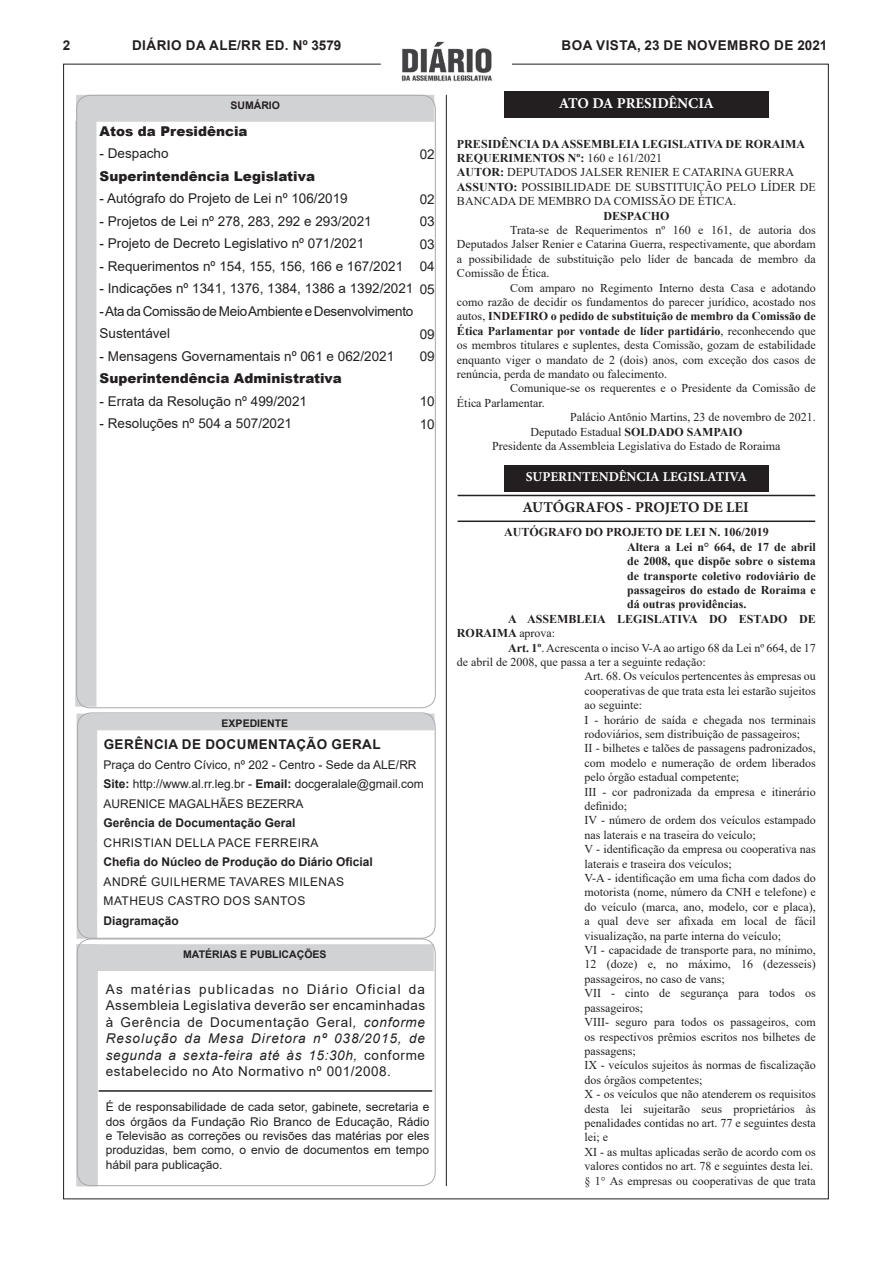
<style>
.page{position:relative;width:893px;height:1263px;background:#fff}
.page>*{position:absolute;margin:0;border:0;box-sizing:border-box;transform-origin:0 0}
.t1{font:700 15px "Minion Pro";color:#231f20}
.t2{font:700 15px "Minion Pro";letter-spacing:-.01em;color:#fff}
.t3{font:13.5px/16.5px "Arial";color:#231f20;text-align:justify}
.t4{font:700 13.5px "Arial";letter-spacing:.035em;color:#231f20}
.t5{font:900 13.5px "Arial";color:#231f20}
.t6{font:13.5px/22.5px "Arial";letter-spacing:-.02em;color:#231f20}
.t7{font:700 13.5px "Minion Pro";color:#fff}
.t8{font:12px/14.4px "Times New Roman";color:#231f20}
.t9{font:12px/14.4px "Arial";color:#231f20;text-align:justify}
.t10{font:700 12px/14.4px "Times New Roman";color:#231f20;text-align:justify}
.t11{font:700 12px "Arial";color:#231f20}
.t12{font:12px "Arial";letter-spacing:.035em;color:#231f20}
.t13{font:700 10.5px "Arial";color:#231f20}
.s1{font-weight:700}
.s2{font-style:italic}
.s3{font-weight:400}
</style>
<div class="page">
<img style="left:401px;top:41px;width:91px;height:40px">
<hr style="left:446px;top:95px;width:1px;height:1091px;background:#231f20">
<div style="left:504px;top:91px;width:264px;height:27px;background:#231f20"></div>
<div style="left:504px;top:465px;width:264px;height:27px;background:#231f20"></div>
<hr style="left:458px;top:495px;width:357px;height:1px;background:#231f20">
<hr style="left:458px;top:520px;width:357px;height:2px;background:#231f20">
<div style="left:77px;top:714px;width:20px;height:224px;background:#d1d2d4"></div>
<div style="left:76px;top:944px;width:22px;height:242px;background:#d1d2d4"></div>
<div style="left:78px;top:944px;width:356px;height:27px;background:#d1d2d4"></div>
<hr style="left:99px;top:1090px;width:333px;height:2px;background:#231f20">
<div style="left:76px;top:95px;width:358px;height:27px;background:#d1d2d4"></div>
<div style="left:96px;top:714px;width:338px;height:16px;background:#d1d2d4"></div>
<div style="left:75px;top:121px;width:21px;height:585px;background:#d1d2d4;border:1px solid #d1d2d4"></div>
<div style="left:77px;top:938px;width:359px;height:248px;border:1px solid #a8a9ad;border-radius:14px"></div>
<div style="left:77px;top:712px;width:359px;height:226px;border:1px solid #a8a9ad;border-radius:14px"></div>
<p class="t4" style="left:63px;top:36px;width:9px">2</p>
<p class="t4" style="left:132px;top:35px;width:211px">DIÁRIO DA ALE/RR ED. Nº 3579</p>
<p class="t4" style="left:562px;top:35px;width:267px">BOA VISTA, 23 DE NOVEMBRO DE 2021</p>
<p class="t13" style="left:230px;top:98px;width:51px">SUMÁRIO</p>
<p class="t5" style="left:100px;top:121px;width:149px">Atos da Presidência</p>
<p class="t3" style="left:100px;top:145px;width:71px">- Despacho</p>
<p class="t5" style="left:100px;top:166px;width:217px">Superintendência Legislativa</p>
<p class="t3" style="left:100px;top:190px;width:250px">- Autógrafo do Projeto de Lei nº 106/2019</p>
<p class="t3" style="left:100px;top:213px;width:274px">- Projetos de Lei nº 278, 283, 292 e 293/2021</p>
<p class="t3" style="left:100px;top:235px;width:266px">- Projeto de Decreto Legislativo nº 071/2021</p>
<p class="t3" style="left:100px;top:258px;width:305px">- Requerimentos nº 154, 155, 156, 166 e 167/2021</p>
<p class="t3" style="left:100px;top:280px;width:315px">- Indicações nº 1341, 1376, 1384, 1386 a 1392/2021</p>
<p class="t6" style="left:100px;top:300px;width:315px">- Ata da Comissão de Meio Ambiente e Desenvolvimento<br>Sustentável</p>
<p class="t3" style="left:100px;top:348px;width:296px">- Mensagens Governamentais nº 061 e 062/2021</p>
<p class="t5" style="left:100px;top:369px;width:244px">Superintendência Administrativa</p>
<p class="t3" style="left:100px;top:393px;width:209px">- Errata da Resolução nº 499/2021</p>
<p class="t3" style="left:100px;top:415px;width:194px">- Resoluções nº 504 a 507/2021</p>
<p class="t3" style="left:420px;top:146px;width:17px">02</p>
<p class="t3" style="left:420px;top:191px;width:17px">02</p>
<p class="t3" style="left:420px;top:213px;width:17px">03</p>
<p class="t3" style="left:420px;top:236px;width:17px">03</p>
<p class="t3" style="left:420px;top:258px;width:17px">04</p>
<p class="t3" style="left:420px;top:281px;width:17px">05</p>
<p class="t3" style="left:420px;top:326px;width:17px">09</p>
<p class="t3" style="left:420px;top:348px;width:17px">09</p>
<p class="t3" style="left:420px;top:393px;width:17px">10</p>
<p class="t3" style="left:420px;top:416px;width:17px">10</p>
<p class="t13" style="left:222px;top:716px;width:68px">EXPEDIENTE</p>
<p class="t4" style="left:104px;top:735px;width:279px">GERÊNCIA DE DOCUMENTAÇÃO GERAL</p>
<p class="t9" style="left:103px;top:757px;width:315px">Praça do Centro Cívico, nº 202 - Centro - Sede da ALE/RR</p>
<p class="t9" style="left:103px;top:777px;width:322px"><span class="s1">Site:</span> http://www.al.rr.leg.br - <span class="s1">Email:</span> docgeralale@gmail.com</p>
<p class="t9" style="left:103px;top:796px;width:202px">AURENICE MAGALHÃES BEZERRA</p>
<p class="t11" style="left:103px;top:815px;width:194px">Gerência de Documentação Geral</p>
<p class="t12" style="left:104px;top:834px;width:216px">CHRISTIAN DELLA PACE FERREIRA</p>
<p class="t11" style="left:103px;top:854px;width:271px">Chefia do Núcleo de Produção do Diário Oficial</p>
<p class="t12" style="left:104px;top:873px;width:242px">ANDRÉ GUILHERME TAVARES MILENAS</p>
<p class="t12" style="left:104px;top:893px;width:203px">MATHEUS CASTRO DOS SANTOS</p>
<p class="t11" style="left:103px;top:912px;width:77px">Diagramação</p>
<p class="t13" style="left:183px;top:947px;width:145px">MATÉRIAS E PUBLICAÇÕES</p>
<p class="t3" style="left:106px;top:981px;width:321px">As matérias publicadas no Diário Oficial da Assembleia Legislativa deverão ser encaminhadas à Gerência de Documentação Geral<span class="s2">, conforme Resolução da Mesa Diretora nº 038/2015, de segunda a sexta-feira até às 15:30h,</span> conforme estabelecido no Ato Normativo nº 001/2008.</p>
<p class="t9" style="left:106px;top:1100px;width:325px">É de responsabilidade de cada setor, gabinete, secretaria e dos órgãos da Fundação Rio Branco de Educação, Rádio e Televisão as correções ou revisões das matérias por eles produzidas, bem como, o envio de documentos em tempo hábil para publicação.</p>
<p class="t2" style="left:559px;top:93px;width:157px">ATO DA PRESIDÊNCIA</p>
<p class="t10" style="left:457px;top:136px;width:349px">PRESIDÊNCIA DA ASSEMBLEIA LEGISLATIVA DE RORAIMA</p>
<p class="t10" style="left:457px;top:150px;width:207px">REQUERIMENTOS Nº: <span class="s3">160 e 161/2021</span></p>
<p class="t8" style="left:457px;top:165px;width:339px"><span class="s1">AUTOR:</span> DEPUTADOS JALSER RENIER E CATARINA GUERRA</p>
<p class="t8" style="left:457px;top:179px;width:360px"><span class="s1">ASSUNTO:</span> POSSIBILIDADE DE SUBSTITUIÇÃO PELO LÍDER DE<br>BANCADA DE MEMBRO DA COMISSÃO DE ÉTICA.</p>
<p class="t10" style="left:604px;top:208px;width:67px">DESPACHO</p>
<p class="t8" style="left:457px;top:222px;width:360px;text-align:justify;text-indent:53px">Trata-se de Requerimentos nº 160 e 161, de autoria dos Deputados Jalser Renier e Catarina Guerra, respectivamente, que abordam a possibilidade de substituição pelo líder de bancada de membro da Comissão de Ética.</p>
<p class="t8" style="left:457px;top:280px;width:360px;text-align:justify;text-indent:53px">Com amparo no Regimento Interno desta Casa e adotando como razão de decidir os fundamentos do parecer jurídico, acostado nos autos, <span class="s1">INDEFIRO o pedido de substituição de membro da Comissão de Ética Parlamentar por vontade de líder partidário</span>, reconhecendo que os membros titulares e suplentes, desta Comissão, gozam de estabilidade enquanto viger o mandato de 2 (dois) anos, com exceção dos casos de renúncia, perda de mandato ou falecimento.</p>
<p class="t8" style="left:457px;top:381px;width:360px;text-indent:53px">Comunique-se os requerentes e o Presidente da Comissão de<br>Ética Parlamentar.</p>
<p class="t8" style="left:570px;top:410px;width:247px">Palácio Antônio Martins, 23 de novembro de 2021.</p>
<p class="t8" style="left:530px;top:424px;width:214px">Deputado Estadual <span class="s1">SOLDADO SAMPAIO</span></p>
<p class="t8" style="left:492px;top:438px;width:290px">Presidente da Assembleia Legislativa do Estado de Roraima</p>
<p class="t7" style="left:526px;top:468px;width:223px">SUPERINTENDÊNCIA LEGISLATIVA</p>
<p class="t1" style="left:523px;top:497px;width:228px">AUTÓGRAFOS - PROJETO DE LEI</p>
<p class="t10" style="left:504px;top:525px;width:266px">AUTÓGRAFO DO PROJETO DE LEI N. 106/2019</p>
<p class="t10" style="left:627px;top:539px;width:190px">Altera a Lei n° 664, de 17 de abril de 2008, que dispõe sobre o sistema de transporte coletivo rodoviário de passageiros do estado de Roraima e dá outras providências.</p>
<p class="t10" style="left:457px;top:611px;width:360px;text-indent:51px">A ASSEMBLEIA LEGISLATIVA DO ESTADO DE<br>RORAIMA <span class="s3">aprova:</span></p>
<p class="t8" style="left:457px;top:640px;width:360px;text-indent:51px"><span class="s1">Art. 1º</span>. Acrescenta o inciso V-A ao artigo 68 da Lei nº 664, de 17 de abril de 2008, que passa a ter a seguinte redação:</p>
<p class="t8" style="left:585px;top:669px;width:233px;text-align:justify">Art. 68. Os veículos pertencentes às empresas ou cooperativas de que trata esta lei estarão sujeitos ao seguinte:</p>
<p class="t8" style="left:585px;top:712px;width:233px">I - horário de saída e chegada nos terminais rodoviários, sem distribuição de passageiros;</p>
<p class="t8" style="left:585px;top:741px;width:233px;text-align:justify">II - bilhetes e talões de passagens padronizados, com modelo e numeração de ordem liberados pelo órgão estadual competente;</p>
<p class="t8" style="left:585px;top:784px;width:233px">III - cor padronizada da empresa e itinerário definido;</p>
<p class="t8" style="left:585px;top:813px;width:233px">IV - número de ordem dos veículos estampado nas laterais e na traseira do veículo;</p>
<p class="t8" style="left:585px;top:842px;width:233px">V - identificação da empresa ou cooperativa nas laterais e traseira dos veículos;</p>
<p class="t8" style="left:585px;top:870px;width:233px;text-align:justify">V-A - identificação em uma ficha com dados do motorista (nome, número da CNH e telefone) e do veículo (marca, ano, modelo, cor e placa), a qual deve ser afixada em local de fácil visualização, na parte interna do veículo;</p>
<p class="t8" style="left:585px;top:942px;width:233px;text-align:justify">VI - capacidade de transporte para, no mínimo, 12 (doze) e, no máximo, 16 (dezesseis) passageiros, no caso de vans;</p>
<p class="t8" style="left:585px;top:986px;width:233px">VII - cinto de segurança para todos os passageiros;</p>
<p class="t8" style="left:585px;top:1014px;width:233px;text-align:justify">VIII- seguro para todos os passageiros, com os respectivos prêmios escritos nos bilhetes de passagens;</p>
<p class="t8" style="left:585px;top:1058px;width:233px">IX - veículos sujeitos às normas de fiscalização dos órgãos competentes;</p>
<p class="t8" style="left:585px;top:1086px;width:233px;text-align:justify">X - os veículos que não atenderem os requisitos desta lei sujeitarão seus proprietários às penalidades contidas no art. 77 e seguintes desta lei; e</p>
<p class="t8" style="left:585px;top:1144px;width:233px">XI - as multas aplicadas serão de acordo com os valores contidos no art. 78 e seguintes desta lei.</p>
<p class="t8" style="left:585px;top:1173px;width:233px">§ 1° As empresas ou cooperativas de que trata</p>
</div>
